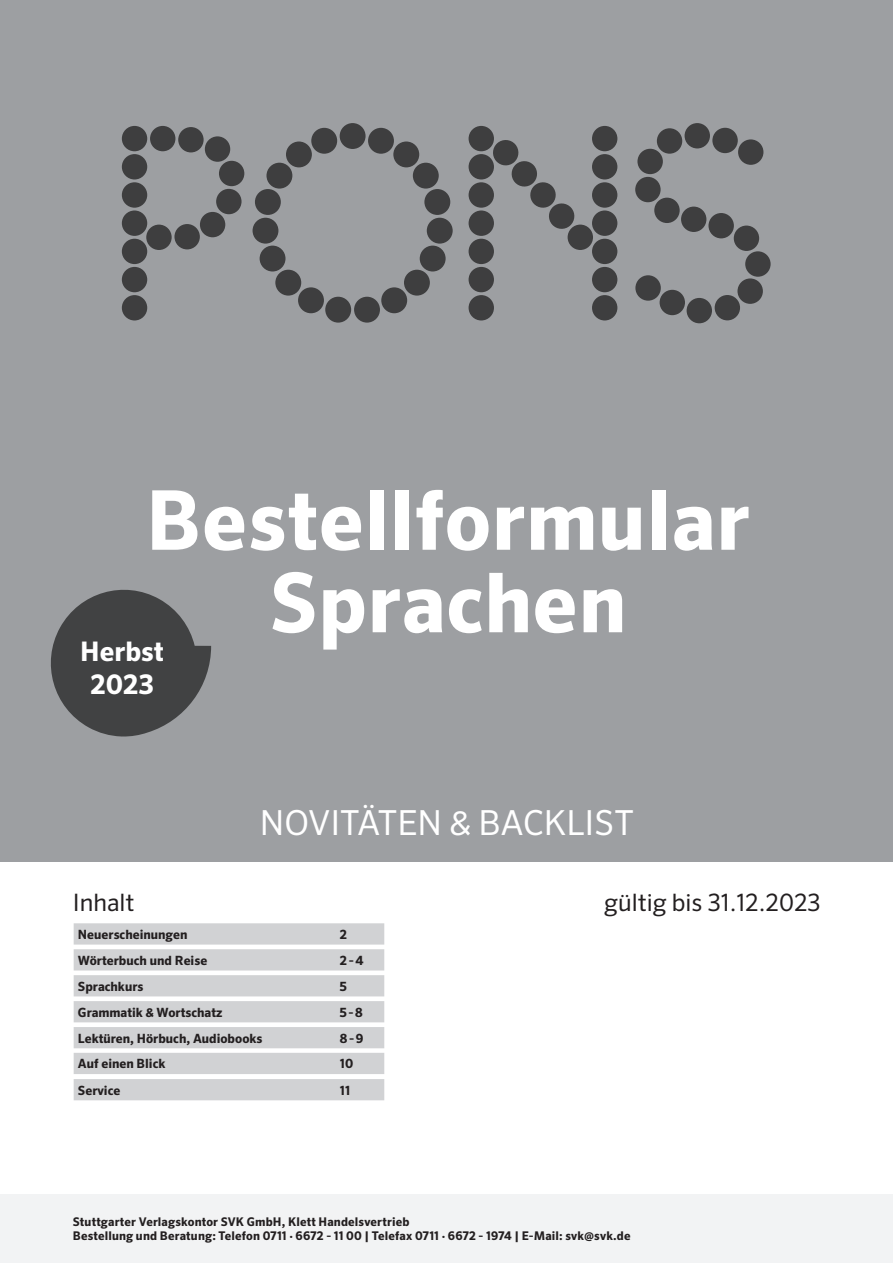
<style>
.page{position:relative;width:893px;height:1263px;background:#fff}
.page>*{position:absolute;margin:0;border:0;box-sizing:border-box;transform-origin:0 0}
.t1{font:700 82.5px/82.5px "Sero Profor PONS";letter-spacing:.01em;color:#fff;text-align:center}
.t2{font:34.5px "Sero Profor PONS";letter-spacing:-.01em;color:#fff}
.t3{font:700 27px/32.4px "Sero Profor PONS";color:#fff;text-align:center}
.t4{font:24px "Sero Profor PONS";color:#231f20}
.t5{font:700 12.75px "Sero Profor PONS";color:#231f20}
.t6{font:700 12px/13.5px "Sero Profor PONS";letter-spacing:.01em;color:#231f20}
</style>
<div class="page">
<div style="left:0;top:0;width:893px;height:861px;background:#9d9fa2"></div>
<svg style="left:74px;top:923px;width:310px;height:151px;fill:#d1d2d4"></svg>
<div style="left:74px;top:1079px;width:310px;height:21px;background:#d1d2d4"></div>
<div style="left:0;top:1195px;width:893px;height:68px;background:#f2f3f4"></div>
<svg style="left:121px;top:123px;width:643px;height:201px"></svg>
<div style="left:122px;top:295px;width:25px;height:25px;background:#3e3e3f;border-radius:50%"></div>
<div style="left:122px;top:267px;width:25px;height:25px;background:#3e3e3f;border-radius:50%"></div>
<div style="left:122px;top:239px;width:25px;height:25px;background:#3e3e3f;border-radius:50%"></div>
<div style="left:122px;top:210px;width:25px;height:26px;background:#3e3e3f;border-radius:50%"></div>
<div style="left:122px;top:182px;width:25px;height:26px;background:#3e3e3f;border-radius:50%"></div>
<div style="left:122px;top:154px;width:25px;height:25px;background:#3e3e3f;border-radius:50%"></div>
<div style="left:122px;top:126px;width:25px;height:25px;background:#3e3e3f;border-radius:50%"></div>
<div style="left:150px;top:126px;width:25px;height:25px;background:#3e3e3f;border-radius:50%"></div>
<div style="left:178px;top:127px;width:26px;height:25px;background:#3e3e3f;border-radius:50%"></div>
<div style="left:205px;top:136px;width:25px;height:26px;background:#3e3e3f;border-radius:50%"></div>
<div style="left:219px;top:161px;width:25px;height:25px;background:#3e3e3f;border-radius:50%"></div>
<div style="left:146px;top:225px;width:26px;height:25px;background:#3e3e3f;border-radius:50%"></div>
<div style="left:174px;top:224px;width:26px;height:25px;background:#3e3e3f;border-radius:50%"></div>
<div style="left:200px;top:212px;width:25px;height:25px;background:#3e3e3f;border-radius:50%"></div>
<div style="left:216px;top:189px;width:26px;height:25px;background:#3e3e3f;border-radius:50%"></div>
<div style="left:469px;top:295px;width:25px;height:25px;background:#3e3e3f;border-radius:50%"></div>
<div style="left:469px;top:267px;width:25px;height:25px;background:#3e3e3f;border-radius:50%"></div>
<div style="left:469px;top:239px;width:25px;height:25px;background:#3e3e3f;border-radius:50%"></div>
<div style="left:469px;top:210px;width:25px;height:26px;background:#3e3e3f;border-radius:50%"></div>
<div style="left:469px;top:182px;width:25px;height:26px;background:#3e3e3f;border-radius:50%"></div>
<div style="left:469px;top:154px;width:25px;height:25px;background:#3e3e3f;border-radius:50%"></div>
<div style="left:469px;top:126px;width:25px;height:25px;background:#3e3e3f;border-radius:50%"></div>
<div style="left:592px;top:295px;width:25px;height:25px;background:#3e3e3f;border-radius:50%"></div>
<div style="left:592px;top:267px;width:25px;height:25px;background:#3e3e3f;border-radius:50%"></div>
<div style="left:592px;top:239px;width:25px;height:25px;background:#3e3e3f;border-radius:50%"></div>
<div style="left:592px;top:210px;width:25px;height:26px;background:#3e3e3f;border-radius:50%"></div>
<div style="left:592px;top:182px;width:25px;height:26px;background:#3e3e3f;border-radius:50%"></div>
<div style="left:592px;top:154px;width:25px;height:25px;background:#3e3e3f;border-radius:50%"></div>
<div style="left:592px;top:126px;width:25px;height:25px;background:#3e3e3f;border-radius:50%"></div>
<div style="left:568px;top:225px;width:25px;height:25px;background:#3e3e3f;border-radius:50%"></div>
<svg style="left:492px;top:139px;width:84px;height:91px"></svg>
<div style="left:685px;top:123px;width:25px;height:25px;background:#3e3e3f;border-radius:50%"></div>
<div style="left:712px;top:128px;width:26px;height:25px;background:#3e3e3f;border-radius:50%"></div>
<div style="left:738px;top:139px;width:25px;height:26px;background:#3e3e3f;border-radius:50%"></div>
<div style="left:657px;top:128px;width:25px;height:26px;background:#3e3e3f;border-radius:50%"></div>
<div style="left:637px;top:149px;width:26px;height:25px;background:#3e3e3f;border-radius:50%"></div>
<div style="left:635px;top:177px;width:26px;height:25px;background:#3e3e3f;border-radius:50%"></div>
<div style="left:654px;top:198px;width:26px;height:25px;background:#3e3e3f;border-radius:50%"></div>
<div style="left:681px;top:207px;width:25px;height:25px;background:#3e3e3f;border-radius:50%"></div>
<div style="left:708px;top:213px;width:26px;height:25px;background:#3e3e3f;border-radius:50%"></div>
<div style="left:734px;top:226px;width:25px;height:25px;background:#3e3e3f;border-radius:50%"></div>
<div style="left:745px;top:251px;width:26px;height:26px;background:#3e3e3f;border-radius:50%"></div>
<div style="left:737px;top:278px;width:26px;height:26px;background:#3e3e3f;border-radius:50%"></div>
<div style="left:715px;top:295px;width:25px;height:25px;background:#3e3e3f;border-radius:50%"></div>
<div style="left:687px;top:298px;width:25px;height:25px;background:#3e3e3f;border-radius:50%"></div>
<div style="left:660px;top:290px;width:25px;height:25px;background:#3e3e3f;border-radius:50%"></div>
<div style="left:635px;top:275px;width:26px;height:26px;background:#3e3e3f;border-radius:50%"></div>
<div style="left:340px;top:123px;width:26px;height:26px;background:#3e3e3f;border-radius:50%"></div>
<div style="left:311px;top:128px;width:26px;height:26px;background:#3e3e3f;border-radius:50%"></div>
<div style="left:286px;top:142px;width:26px;height:25px;background:#3e3e3f;border-radius:50%"></div>
<div style="left:266px;top:163px;width:26px;height:26px;background:#3e3e3f;border-radius:50%"></div>
<div style="left:255px;top:189px;width:26px;height:26px;background:#3e3e3f;border-radius:50%"></div>
<div style="left:253px;top:218px;width:25px;height:26px;background:#3e3e3f;border-radius:50%"></div>
<div style="left:260px;top:246px;width:25px;height:25px;background:#3e3e3f;border-radius:50%"></div>
<div style="left:275px;top:270px;width:26px;height:26px;background:#3e3e3f;border-radius:50%"></div>
<div style="left:298px;top:287px;width:26px;height:26px;background:#3e3e3f;border-radius:50%"></div>
<div style="left:325px;top:297px;width:26px;height:26px;background:#3e3e3f;border-radius:50%"></div>
<div style="left:368px;top:128px;width:26px;height:26px;background:#3e3e3f;border-radius:50%"></div>
<div style="left:393px;top:142px;width:26px;height:25px;background:#3e3e3f;border-radius:50%"></div>
<div style="left:413px;top:163px;width:26px;height:26px;background:#3e3e3f;border-radius:50%"></div>
<div style="left:424px;top:189px;width:26px;height:26px;background:#3e3e3f;border-radius:50%"></div>
<div style="left:427px;top:218px;width:26px;height:26px;background:#3e3e3f;border-radius:50%"></div>
<div style="left:420px;top:246px;width:26px;height:25px;background:#3e3e3f;border-radius:50%"></div>
<div style="left:404px;top:270px;width:26px;height:26px;background:#3e3e3f;border-radius:50%"></div>
<div style="left:381px;top:287px;width:26px;height:26px;background:#3e3e3f;border-radius:50%"></div>
<div style="left:354px;top:297px;width:26px;height:26px;background:#3e3e3f;border-radius:50%"></div>
<svg style="left:50px;top:589px;width:161px;height:148px"></svg>
<h1 class="t1" style="left:146px;top:480px;width:605px">Bestellformular<br>Sprachen</h1>
<h3 class="t3" style="left:80px;top:636px;width:85px">Herbst<br>2023</h3>
<h3 class="t4" style="left:73px;top:888px;width:63px">Inhalt</h3>
<h2 class="t2" style="left:260px;top:802px;width:376px">NOVITÄTEN &amp; BACKLIST</h2>
<h3 class="t4" style="left:604px;top:888px;width:218px">gültig bis 31.12.2023</h3>
<p class="t5" style="left:78px;top:927px;width:111px">Neuerscheinungen</p>
<p class="t5" style="left:340px;top:927px;width:9px">2</p>
<p class="t5" style="left:78px;top:952px;width:131px">Wörterbuch und Reise</p>
<p class="t5" style="left:340px;top:952px;width:25px">2-4</p>
<p class="t5" style="left:78px;top:978px;width:67px">Sprachkurs</p>
<p class="t5" style="left:340px;top:978px;width:8px">5</p>
<p class="t5" style="left:78px;top:1004px;width:146px">Grammatik &amp; Wortschatz</p>
<p class="t5" style="left:340px;top:1004px;width:24px">5-8</p>
<p class="t5" style="left:78px;top:1030px;width:186px">Lektüren, Hörbuch, Audiobooks</p>
<p class="t5" style="left:340px;top:1030px;width:25px">8-9</p>
<p class="t5" style="left:78px;top:1056px;width:89px">Auf einen Blick</p>
<p class="t5" style="left:340px;top:1056px;width:15px">10</p>
<p class="t5" style="left:78px;top:1082px;width:44px">Service</p>
<p class="t5" style="left:340px;top:1082px;width:12px">11</p>
<p class="t6" style="left:73px;top:1215px;width:559px">Stuttgarter Verlagskontor SVK GmbH, Klett Handelsvertrieb<br>Bestellung und Beratung: Telefon 0711 · 6672 - 11 00 | Telefax 0711 · 6672 - 1974 | E-Mail: svk@svk.de</p>
</div>
